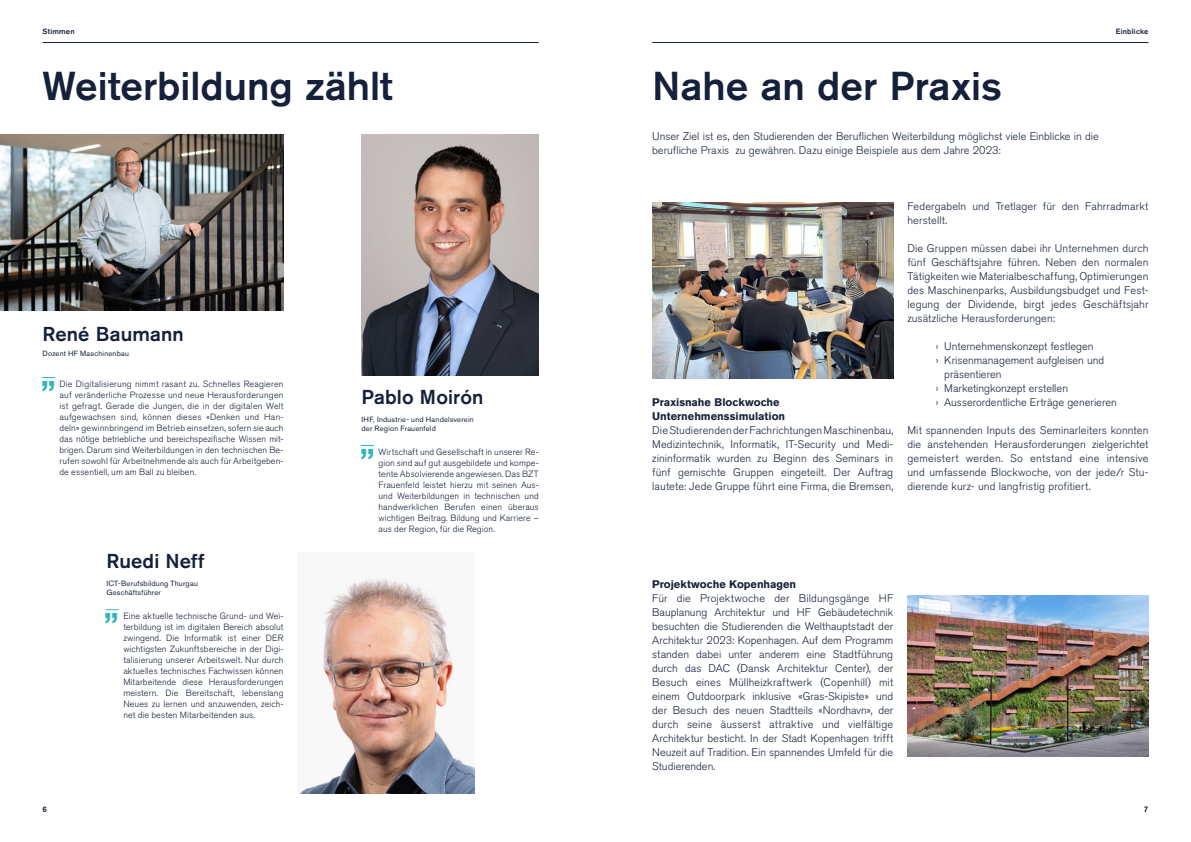
<style>
.page{position:relative;width:1191px;height:842px;background:#fff}
.page>*{position:absolute;margin:0;border:0;box-sizing:border-box;transform-origin:0 0}
.t1{font:500 40px "Akzidenz Grotesk BE";color:#15213a}
.t2{font:700 30px "Akzidenz Grotesk BE";color:#00a3ac}
.t3{font:500 20px "Akzidenz Grotesk BE";letter-spacing:.005em;color:#15213a}
.t4{font:300 11px/14px "Akzidenz Grotesk BE";color:#15213a;text-align:justify}
.t5{font:700 11px/14px "Akzidenz Grotesk BE";color:#15213a}
.t6{font:300 9px/11px "Akzidenz Grotesk BE";letter-spacing:.01em;color:#15213a;text-align:justify}
.t7{font:500 8px "Akzidenz Grotesk BE";color:#15213a}
.t8{font:7.5px/9px "Akzidenz Grotesk BE";letter-spacing:.03em;color:#15213a}
.t9{font:500 7.5px "Akzidenz Grotesk BE";letter-spacing:.03em;color:#15213a}
.s1{font-weight:500}
</style>
<div class="page">
<img style="left:652px;top:203px;width:241px;height:175px">
<img style="left:907px;top:595px;width:241px;height:161px">
<hr style="left:652px;top:42px;width:496px;height:1px;background:#15213a">
<img style="left:300px;top:577px;width:175px;height:216px">
<hr style="left:43px;top:42px;width:496px;height:1px;background:#15213a">
<svg style="left:361px;top:445px;width:13px;height:1px"></svg>
<svg style="left:106px;top:609px;width:13px;height:1px"></svg>
<img style="left:0;top:135px;width:283px;height:175px">
<svg style="left:42px;top:377px;width:13px;height:1px"></svg>
<img style="left:361px;top:135px;width:178px;height:240px">
<p class="t9" style="left:43px;top:26px;width:34px">Stimmen</p>
<p class="t9" style="left:1115px;top:26px;width:34px">Einblicke</p>
<h1 class="t1" style="left:43px;top:62px;width:352px">Weiterbildung zählt</h1>
<h1 class="t1" style="left:652px;top:62px;width:351px">Nahe an der Praxis</h1>
<h3 class="t3" style="left:43px;top:322px;width:143px">René Baumann</h3>
<p class="t8" style="left:43px;top:349px;width:88px">Dozent HF Maschinenbau</p>
<p class="t6" style="left:60px;top:378px;width:225px">Die Digitalisierung nimmt rasant zu. Schnelles Reagieren auf veränderliche Prozesse und neue Herausforderungen ist gefragt. Gerade die Jungen, die in der digitalen Welt aufgewachsen sind, können dieses «Denken und Han&shy;deln» gewinnbringend im Betrieb einsetzen, sofern sie auch das nötige betriebliche und bereichspezifische Wissen mit&shy;brigen. Darum sind Weiterbildungen in den technischen Be&shy;rufen sowohl für Arbeitnehmende als auch für Arbeitgeben&shy;de essentiell, um am Ball zu bleiben.<span class="s1">”</span></p>
<h2 class="t2" style="left:41px;top:358px;width:16px">„</h2>
<h3 class="t3" style="left:106px;top:548px;width:100px">Ruedi Neff</h3>
<p class="t8" style="left:106px;top:579px;width:93px">ICT-Berufsbildung Thurgau<br>Geschäftsführer</p>
<p class="t6" style="left:123px;top:611px;width:162px">Eine aktuelle technische Grund- und Wei&shy;terbildung ist im digitalen Bereich absolut zwingend. Die Informatik ist einer DER wichtigsten Zukunftsbereiche in der Digi&shy;talisierung unserer Arbeitswelt. Nur durch aktuelles technisches Fachwissen können Mitarbeitende diese Herausforderungen meistern. Die Bereitschaft, lebenslang Neues zu lernen und anzuwenden, zeich&shy;net die besten Mitarbeitenden aus.<span class="s1">”</span></p>
<h2 class="t2" style="left:105px;top:590px;width:16px">„</h2>
<h3 class="t3" style="left:361px;top:384px;width:123px">Pablo Moirón</h3>
<p class="t8" style="left:361px;top:414px;width:114px">IHF, Industrie- und Handelsverein der Region Frauenfeld</p>
<p class="t6" style="left:378px;top:446px;width:162px">Wirtschaft und Gesellschaft in unserer Re&shy;gion sind auf gut ausgebildete und kompe&shy;tente Absolvierende angewiesen. Das BZT Frauenfeld leistet hierzu mit seinen Aus&shy;und Weiterbildungen in technischen und handwerklichen Berufen einen überaus wichtigen Beitrag. Bildung und Karriere – aus der Region, für die Region.<span class="s1">”</span></p>
<h2 class="t2" style="left:360px;top:426px;width:16px">„</h2>
<p class="t4" style="left:652px;top:129px;width:448px">Unser Ziel ist es, den Studierenden der Beruflichen Weiterbildung möglichst viele Einblicke in die berufliche Praxis zu gewähren. Dazu einige Beispiele aus dem Jahre 2023:</p>
<p class="t5" style="left:652px;top:395px;width:134px">Praxisnahe Blockwoche<br>Unternehmenssimulation</p>
<p class="t4" style="left:652px;top:423px;width:242px">Die Studierenden der Fachrichtungen Maschinenbau, Medizintechnik, Informatik, IT-Security und Medi&shy;zininformatik wurden zu Beginn des Seminars in fünf gemischte Gruppen eingeteilt. Der Auftrag lautete: Jede Gruppe führt eine Firma, die Bremsen,</p>
<p class="t4" style="left:907px;top:199px;width:242px">Federgabeln und Tretlager für den Fahrradmarkt herstellt.</p>
<p class="t4" style="left:907px;top:241px;width:242px">Die Gruppen müssen dabei ihr Unternehmen durch fünf Geschäftsjahre führen. Neben den normalen Tätigkeiten wie Materialbeschaffung, Optimierungen des Maschinenparks, Ausbildungsbudget und Fest&shy;legung der Dividende, birgt jedes Geschäftsjahr zusätzliche Herausforderungen:</p>
<p class="t4" style="left:935px;top:339px;width:159px">› Unternehmenskonzept festlegen</p>
<p class="t4" style="left:935px;top:353px;width:170px">› Krisenmanagement aufgleisen und</p>
<p class="t4" style="left:944px;top:367px;width:59px">präsentieren</p>
<p class="t4" style="left:935px;top:381px;width:134px">› Marketingkonzept erstellen</p>
<p class="t4" style="left:935px;top:395px;width:183px">› Ausserordentliche Erträge generieren</p>
<p class="t4" style="left:907px;top:423px;width:242px">Mit spannenden Inputs des Seminarleiters konnten die anstehenden Herausforderungen zielgerichtet gemeistert werden. So entstand eine intensive und umfassende Blockwoche, von der jede/r Stu&shy;dierende kurz- und langfristig profitiert.</p>
<p class="t5" style="left:652px;top:577px;width:146px">Projektwoche Kopenhagen</p>
<p class="t4" style="left:652px;top:591px;width:242px">Für die Projektwoche der Bildungsgänge HF Bauplanung Architektur und HF Gebäudetechnik besuchten die Studierenden die Welthauptstadt der Architektur 2023: Kopenhagen. Auf dem Programm standen dabei unter anderem eine Stadtführung durch das DAC (Dansk Architektur Center), der Besuch eines Müllheizkraftwerk (Copenhill) mit einem Outdoorpark inklusive «Gras-Skipiste» und der Besuch des neuen Stadtteils «Nordhavn», der durch seine äusserst attraktive und vielfältige Architektur besticht. In der Stadt Kopenhagen trifft Neuzeit auf Tradition. Ein spannendes Umfeld für die Studierenden.</p>
<p class="t7" style="left:43px;top:804px;width:6px">6</p>
<p class="t7" style="left:1144px;top:804px;width:6px">7</p>
</div>
